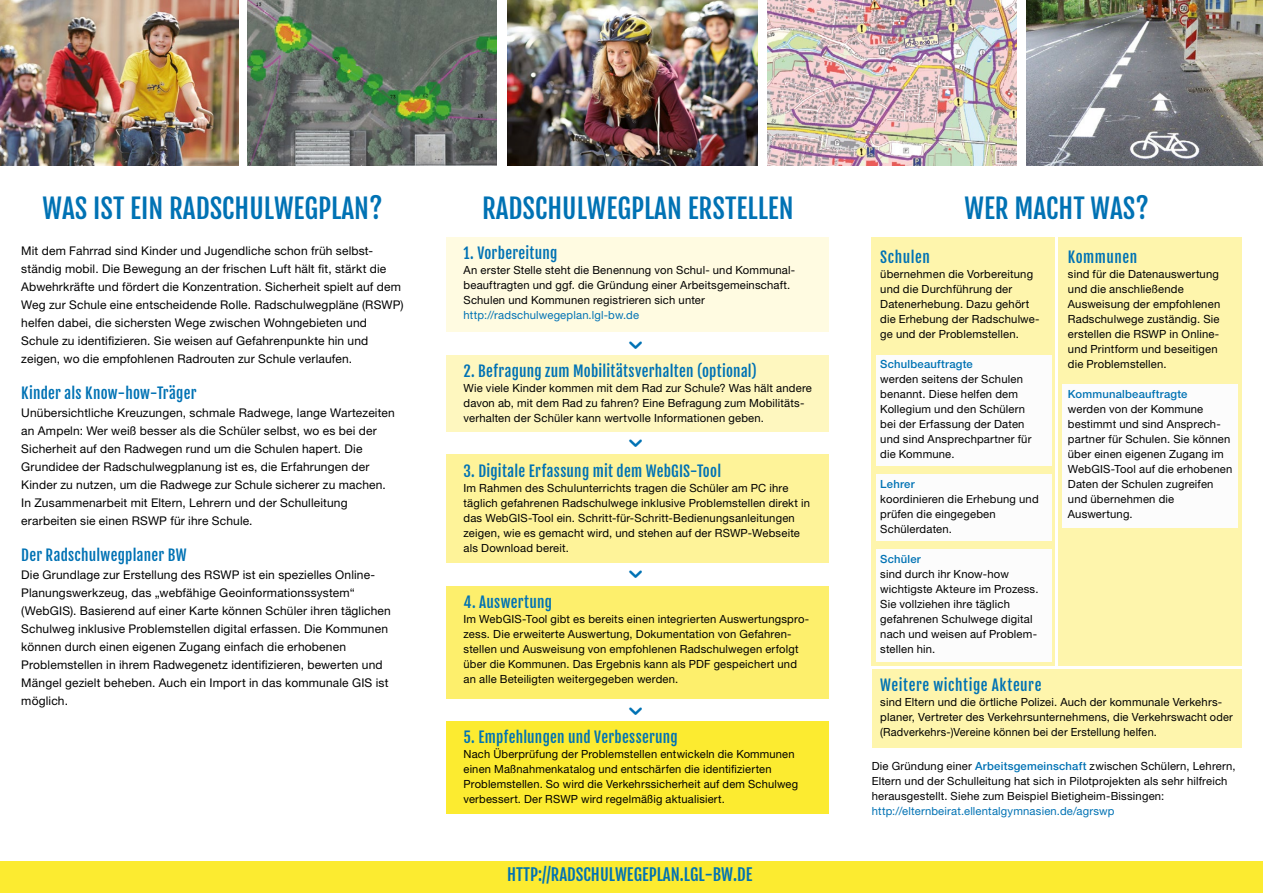
<style>
.page{position:relative;width:1263px;height:893px;background:#fff}
.page>*{position:absolute;margin:0;border:0;box-sizing:border-box;transform-origin:0 0}
.t1{font:27px "Fjalla One";color:#0072b4}
.t2{font:16.5px "Fjalla One";color:#0072b4}
.t3{font:15px "Fjalla One";letter-spacing:.02em;color:#0072b4}
.t4{font:15px "Fjalla One";letter-spacing:.04em;color:#0072b4}
.t5{font:12px/18px "Helvetica Neue LT Std";letter-spacing:.015em;color:#000}
.t6{font:11.25px/15px "Helvetica Neue LT Std";letter-spacing:.015em;color:#000}
.t7{font:11.25px "Helvetica Neue LT Std";letter-spacing:.015em;color:#0072b4}
.t8{font:500 11.25px "Helvetica Neue LT Std";letter-spacing:.02em;color:#0072b4}
.s1{font-weight:500;color:#0072b4}
</style>
<div class="page">
<div style="left:446px;top:237px;width:383px;height:95px;background:#fffbe1"></div>
<div style="left:446px;top:355px;width:383px;height:77px;background:#fef7bf"></div>
<div style="left:446px;top:455px;width:383px;height:108px;background:#fef399"></div>
<div style="left:446px;top:586px;width:383px;height:112px;background:#fdef6c"></div>
<div style="left:446px;top:721px;width:383px;height:92px;background:#fceb30"></div>
<div style="left:1058px;top:237px;width:184px;height:429px;background:#fef5ac"></div>
<div style="left:1062px;top:384px;width:176px;height:144px;background:#fcfcfc"></div>
<div style="left:872px;top:237px;width:183px;height:429px;background:#fef5ac"></div>
<div style="left:876px;top:356px;width:176px;height:110px;background:#fcfcfc"></div>
<div style="left:876px;top:475px;width:176px;height:66px;background:#fcfcfc"></div>
<div style="left:876px;top:549px;width:176px;height:112px;background:#fcfcfc"></div>
<img style="left:0;top:0;width:239px;height:165px">
<img style="left:508px;top:0;width:249px;height:165px">
<img style="left:248px;top:0;width:249px;height:165px">
<img style="left:767px;top:0;width:249px;height:165px">
<img style="left:1026px;top:0;width:237px;height:165px">
<div style="left:0;top:861px;width:1263px;height:32px;background:#fceb30"></div>
<div style="left:872px;top:669px;width:370px;height:78px;background:#fef5ac"></div>
<h1 class="t1" style="left:43px;top:192px;width:341px">WAS IST EIN RADSCHULWEGPLAN?</h1>
<p class="t5" style="left:21px;top:242px;width:384px">Mit dem Fahrrad sind Kinder und Jugendliche schon früh selbst&shy;ständig mobil. Die Bewegung an der frischen Luft hält fit, stärkt die Abwehrkräfte und fördert die Konzentration. Sicherheit spielt auf dem Weg zur Schule eine entscheidende Rolle. Radschulwegpläne (RSWP) helfen dabei, die sichersten Wege zwischen Wohngebieten und Schule zu identifizieren. Sie weisen auf Gefahrenpunkte hin und zeigen, wo die empfohlenen Radrouten zur Schule verlaufen.</p>
<h3 class="t3" style="left:21px;top:384px;width:177px">Kinder als Know-how-Träger</h3>
<p class="t5" style="left:21px;top:404px;width:375px">Unübersichtliche Kreuzungen, schmale Radwege, lange Wartezeiten an Ampeln: Wer weiß besser als die Schüler selbst, wo es bei der Sicherheit auf den Radwegen rund um die Schulen hapert. Die Grundidee der Radschulwegplanung ist es, die Erfahrungen der Kinder zu nutzen, um die Radwege zur Schule sicherer zu machen.<br>In Zusammenarbeit mit Eltern, Lehrern und der Schulleitung erarbeiten sie einen RSWP für ihre Schule.</p>
<h3 class="t3" style="left:21px;top:546px;width:167px">Der Radschulwegplaner BW</h3>
<p class="t5" style="left:21px;top:566px;width:371px">Die Grundlage zur Erstellung des RSWP ist ein spezielles Online-Planungswerkzeug, das „webfähige Geoinformationssystem“ (WebGIS). Basierend auf einer Karte können Schüler ihren täglichen Schulweg inklusive Problemstellen digital erfassen. Die Kommunen können durch einen eigenen Zugang einfach die erhobenen Problemstellen in ihrem Radwegenetz identifizieren, bewerten und Mängel gezielt beheben. Auch ein Import in das kommunale GIS ist möglich.</p>
<h1 class="t1" style="left:482px;top:192px;width:313px">RADSCHULWEGPLAN ERSTELLEN</h1>
<h3 class="t3" style="left:463px;top:244px;width:96px">1. Vorbereitung</h3>
<p class="t6" style="left:463px;top:262px;width:332px">An erster Stelle steht die Benennung von Schul- und Kommunal&shy;beauftragten und ggf. die Gründung einer Arbeitsgemeinschaft.<br>Schulen und Kommunen registrieren sich unter</p>
<p class="t7" style="left:463px;top:308px;width:177px">http://radschulwegeplan.lgl-bw.de</p>
<h3 class="t3" style="left:463px;top:362px;width:295px">2. Befragung zum Mobilitätsverhalten (optional)</h3>
<p class="t6" style="left:463px;top:380px;width:350px">Wie viele Kinder kommen mit dem Rad zur Schule? Was hält andere davon ab, mit dem Rad zu fahren? Eine Befragung zum Mobilitäts&shy;verhalten der Schüler kann wertvolle Informationen geben.</p>
<h3 class="t3" style="left:463px;top:461px;width:259px">3. Digitale Erfassung mit dem WebGIS-Tool</h3>
<p class="t6" style="left:463px;top:480px;width:348px">Im Rahmen des Schulunterrichts tragen die Schüler am PC ihre täglich gefahrenen Radschulwege inklusive Problemstellen direkt in das WebGIS-Tool ein. Schritt-für-Schritt-Bedienungsanleitungen zeigen, wie es gemacht wird, und stehen auf der RSWP-Webseite als Download bereit.</p>
<h3 class="t3" style="left:463px;top:592px;width:90px">4. Auswertung</h3>
<p class="t6" style="left:463px;top:611px;width:346px">Im WebGIS-Tool gibt es bereits einen integrierten Auswertungspro&shy;zess. Die erweiterte Auswertung, Dokumentation von Gefahren&shy;stellen und Ausweisung von empfohlenen Radschulwegen erfolgt über die Kommunen. Das Ergebnis kann als PDF gespeichert und an alle Beteiligten weitergegeben werden.</p>
<h3 class="t3" style="left:463px;top:728px;width:216px">5. Empfehlungen und Verbesserung</h3>
<p class="t6" style="left:463px;top:746px;width:336px">Nach Überprüfung der Problemstellen entwickeln die Kommunen einen Maßnahmenkatalog und entschärfen die identifizierten Problemstellen. So wird die Verkehrssicherheit auf dem Schulweg verbessert. Der RSWP wird regelmäßig aktualisiert.</p>
<h2 class="t2" style="left:507px;top:864px;width:247px">HTTP://RADSCHULWEGEPLAN.LGL-BW.DE</h2>
<h1 class="t1" style="left:964px;top:192px;width:186px">WER MACHT WAS?</h1>
<h3 class="t3" style="left:880px;top:248px;width:51px">Schulen</h3>
<p class="t6" style="left:880px;top:267px;width:161px">übernehmen die Vorbereitung und die Durchführung der<br>Datenerhebung. Dazu gehört die Erhebung der Radschulwe&shy;ge und der Problemstellen.</p>
<p class="t8" style="left:880px;top:358px;width:94px">Schulbeauftragte</p>
<p class="t6" style="left:880px;top:372px;width:153px">werden seitens der Schulen benannt. Diese helfen dem<br>Kollegium und den Schülern bei der Erfassung der Daten und sind Ansprechpartner für die Kommune.</p>
<p class="t8" style="left:880px;top:478px;width:36px">Lehrer</p>
<p class="t6" style="left:880px;top:492px;width:160px">koordinieren die Erhebung und prüfen die eingegeben<br>Schülerdaten.</p>
<p class="t8" style="left:880px;top:553px;width:42px">Schüler</p>
<p class="t6" style="left:880px;top:567px;width:160px">sind durch ihr Know-how wichtigste Akteure im Prozess.<br>Sie vollziehen ihre täglich gefahrenen Schulwege digital nach und weisen auf Problem&shy;stellen hin.</p>
<h3 class="t3" style="left:1068px;top:248px;width:71px">Kommunen</h3>
<p class="t6" style="left:1068px;top:267px;width:154px">sind für die Datenauswertung und die anschließende<br>Ausweisung der empfohlenen<br>Radschulwege zuständig. Sie erstellen die RSWP in Online&shy;und Printform und beseitigen die Problemstellen.</p>
<p class="t8" style="left:1068px;top:388px;width:121px">Kommunalbeauftragte</p>
<p class="t6" style="left:1068px;top:402px;width:166px">werden von der Kommune bestimmt und sind Ansprech&shy;partner für Schulen. Sie können über einen eigenen Zugang im<br>WebGIS-Tool auf die erhobenen<br>Daten der Schulen zugreifen und übernehmen die<br>Auswertung.</p>
<h3 class="t4" style="left:880px;top:676px;width:163px">Weitere wichtige Akteure</h3>
<p class="t6" style="left:880px;top:694px;width:354px">sind Eltern und die örtliche Polizei. Auch der kommunale Verkehrs&shy;planer, Vertreter des Verkehrsunternehmens, die Verkehrswacht oder (Radverkehrs-)Vereine können bei der Erstellung helfen.</p>
<p class="t6" style="left:872px;top:759px;width:365px">Die Gründung einer <span class="s1">Arbeitsgemeinschaft</span> zwischen Schülern, Lehrern,<br>Eltern und der Schulleitung hat sich in Pilotprojekten als sehr hilfreich herausgestellt. Siehe zum Beispiel Bietigheim-Bissingen:</p>
<p class="t7" style="left:872px;top:805px;width:244px">http://elternbeirat.ellentalgymnasien.de/agrswp</p>
</div>
